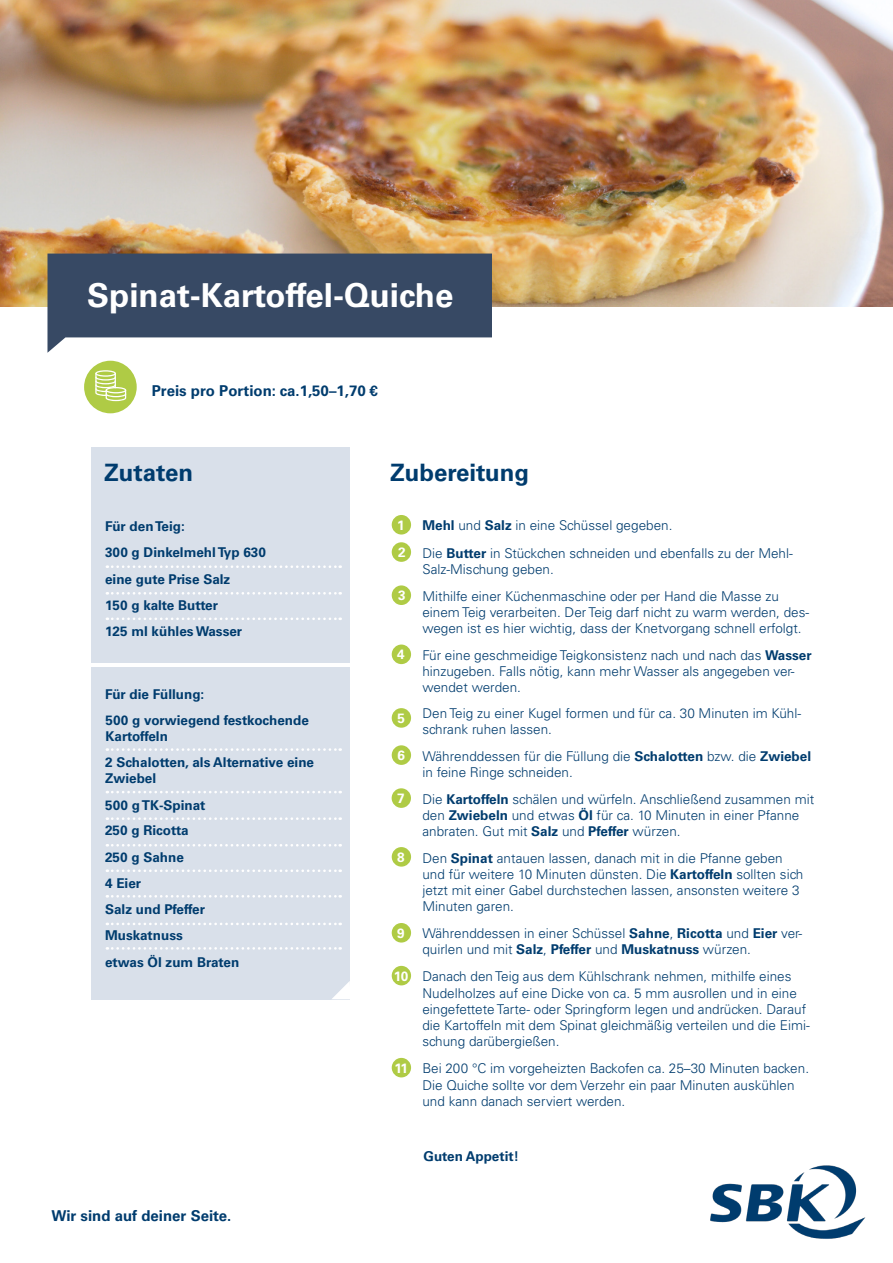
<style>
.page{position:relative;width:893px;height:1263px;background:#fff}
.page>*{position:absolute;margin:0;border:0;box-sizing:border-box;transform-origin:0 0}
.t1{font:700 33px "Univers LT Std";color:#fff}
.t2{font:700 24px "Univers LT Std";color:#003c6e}
.t3{font:700 15px "Univers LT Std";color:#003c6e}
.t4{font:300 13.5px/16.2px "Univers LT Std";color:#003c6e}
.t5{font:700 13.5px/16.2px "Univers LT Std";color:#003c6e}
.t6{font:700 13.5px "Univers LT Std";color:#fff}
.s1{font-weight:700}
</style>
<div class="page">
<img style="left:0;top:0;width:893px;height:307px">
<div style="left:84px;top:361px;width:53px;height:52px;background:#afcb45;border-radius:50%"></div>
<div style="left:91px;top:448px;width:259px;height:215px;background:#d9e0ea"></div>
<div style="left:392px;top:515px;width:19px;height:19px;background:#afcb45;border-radius:50%"></div>
<div style="left:392px;top:542px;width:19px;height:20px;background:#afcb45;border-radius:50%"></div>
<div style="left:392px;top:585px;width:19px;height:20px;background:#afcb45;border-radius:50%"></div>
<div style="left:392px;top:644px;width:19px;height:20px;background:#afcb45;border-radius:50%"></div>
<div style="left:392px;top:708px;width:19px;height:20px;background:#afcb45;border-radius:50%"></div>
<div style="left:392px;top:745px;width:19px;height:20px;background:#afcb45;border-radius:50%"></div>
<div style="left:392px;top:788px;width:19px;height:20px;background:#afcb45;border-radius:50%"></div>
<div style="left:392px;top:847px;width:19px;height:20px;background:#afcb45;border-radius:50%"></div>
<div style="left:392px;top:923px;width:19px;height:19px;background:#afcb45;border-radius:50%"></div>
<div style="left:392px;top:966px;width:19px;height:19px;background:#afcb45;border-radius:50%"></div>
<div style="left:392px;top:1058px;width:19px;height:19px;background:#afcb45;border-radius:50%"></div>
<div style="left:91px;top:667px;width:259px;height:332px;background:#d9e0ea"></div>
<svg style="left:107px;top:565px;width:234px;height:3px"></svg>
<svg style="left:107px;top:592px;width:234px;height:3px"></svg>
<svg style="left:107px;top:617px;width:234px;height:3px"></svg>
<svg style="left:107px;top:748px;width:234px;height:3px"></svg>
<svg style="left:107px;top:791px;width:234px;height:2px"></svg>
<svg style="left:107px;top:817px;width:234px;height:3px"></svg>
<svg style="left:107px;top:844px;width:234px;height:2px"></svg>
<svg style="left:107px;top:869px;width:234px;height:3px"></svg>
<svg style="left:107px;top:895px;width:234px;height:2px"></svg>
<svg style="left:107px;top:923px;width:234px;height:2px"></svg>
<svg style="left:107px;top:947px;width:234px;height:3px"></svg>
<svg style="left:332px;top:981px;width:18px;height:18px"></svg>
<svg style="left:95px;top:370px;width:31px;height:31px"></svg>
<img style="left:710px;top:1165px;width:156px;height:74px">
<svg style="left:47px;top:254px;width:445px;height:99px;background:#55657b"></svg>
<p class="t1" style="left:87px;top:276px;width:368px">Spinat-Kartoffel-Quiche</p>
<p class="t3" style="left:152px;top:382px;width:228px">Preis pro Portion: ca.1,50–1,70 €</p>
<p class="t2" style="left:104px;top:458px;width:90px">Zutaten</p>
<p class="t2" style="left:390px;top:458px;width:140px">Zubereitung</p>
<p class="t5" style="left:105px;top:518px;width:81px">Für den Teig:</p>
<p class="t5" style="left:105px;top:545px;width:162px">300 g Dinkelmehl Typ 630</p>
<p class="t5" style="left:105px;top:571px;width:127px">eine gute Prise Salz</p>
<p class="t5" style="left:105px;top:597px;width:114px">150 g kalte Butter</p>
<p class="t5" style="left:105px;top:623px;width:139px">125 ml kühles Wasser</p>
<p class="t6" style="left:397px;top:517px;width:9px">1</p>
<p class="t6" style="left:398px;top:544px;width:9px">2</p>
<p class="t6" style="left:398px;top:587px;width:9px">3</p>
<p class="t4" style="left:422px;top:518px;width:251px"><span class="s1">Mehl</span> und <span class="s1">Salz</span> in eine Schüssel gegeben.</p>
<p class="t4" style="left:422px;top:545px;width:372px">Die <span class="s1">Butter</span> in Stückchen schneiden und ebenfalls zu der Mehl-<br>Salz-Mischung geben.</p>
<p class="t4" style="left:422px;top:588px;width:388px">Mithilfe einer Küchenmaschine oder per Hand die Masse zu einem Teig verarbeiten. Der Teig darf nicht zu warm werden, des&shy;wegen ist es hier wichtig, dass der Knetvorgang schnell erfolgt.</p>
<p class="t5" style="left:105px;top:686px;width:101px">Für die Füllung:</p>
<p class="t5" style="left:106px;top:712px;width:205px">500 g vorwiegend festkochende<br>Kartoffeln</p>
<p class="t5" style="left:105px;top:754px;width:210px">2 Schalotten, als Alternative eine<br>Zwiebel</p>
<p class="t5" style="left:105px;top:797px;width:102px">500 g TK-Spinat</p>
<p class="t5" style="left:105px;top:823px;width:85px">250 g Ricotta</p>
<p class="t5" style="left:105px;top:849px;width:80px">250 g Sahne</p>
<p class="t5" style="left:105px;top:875px;width:38px">4 Eier</p>
<p class="t5" style="left:105px;top:901px;width:101px">Salz und Pfeffer</p>
<p class="t5" style="left:105px;top:928px;width:79px">Muskatnuss</p>
<p class="t5" style="left:105px;top:954px;width:136px">etwas Öl zum Braten</p>
<p class="t3" style="left:51px;top:1207px;width:181px">Wir sind auf deiner Seite.</p>
<p class="t6" style="left:397px;top:646px;width:9px">4</p>
<p class="t6" style="left:398px;top:710px;width:9px">5</p>
<p class="t6" style="left:398px;top:747px;width:9px">6</p>
<p class="t6" style="left:397px;top:790px;width:9px">7</p>
<p class="t6" style="left:397px;top:849px;width:9px">8</p>
<p class="t6" style="left:397px;top:925px;width:9px">9</p>
<p class="t6" style="left:394px;top:968px;width:16px">10</p>
<p class="t6" style="left:394px;top:1060px;width:15px">11</p>
<p class="t4" style="left:422px;top:647px;width:391px">Für eine geschmeidige Teigkonsistenz nach und nach das <span class="s1">Wasser </span>hinzugeben. Falls nötig, kann mehr Wasser als angegeben ver&shy;wendet werden.</p>
<p class="t4" style="left:422px;top:705px;width:380px">Den Teig zu einer Kugel formen und für ca. 30 Minuten im Kühl&shy;schrank ruhen lassen.</p>
<p class="t4" style="left:422px;top:748px;width:390px">Währenddessen für die Füllung die <span class="s1">Schalotten</span> bzw. die <span class="s1">Zwiebel </span>in feine Ringe schneiden.</p>
<p class="t4" style="left:422px;top:791px;width:393px">Die <span class="s1">Kartoffeln</span> schälen und würfeln. Anschließend zusammen mit den <span class="s1">Zwiebeln</span> und etwas <span class="s1">Öl</span> für ca. 10 Minuten in einer Pfanne anbraten. Gut mit <span class="s1">Salz</span> und <span class="s1">Pfeffer</span> würzen.</p>
<p class="t4" style="left:422px;top:850px;width:382px">Den <span class="s1">Spinat</span> antauen lassen, danach mit in die Pfanne geben und für weitere 10 Minuten dünsten. Die <span class="s1">Kartoffeln</span> sollten sich jetzt mit einer Gabel durchstechen lassen, ansonsten weitere 3<br>Minuten garen.</p>
<p class="t4" style="left:422px;top:925px;width:381px">Währenddessen in einer Schüssel <span class="s1">Sahne</span>, <span class="s1">Ricotta</span> und <span class="s1">Eier</span> ver&shy;quirlen und mit <span class="s1">Salz</span>, <span class="s1">Pfeffer</span> und <span class="s1">Muskatnuss</span> würzen.</p>
<p class="t4" style="left:422px;top:968px;width:389px">Danach den Teig aus dem Kühlschrank nehmen, mithilfe eines Nudelholzes auf eine Dicke von ca. 5 mm ausrollen und in eine eingefettete Tarte- oder Springform legen und andrücken. Darauf die Kartoffeln mit dem Spinat gleichmäßig verteilen und die Eimi&shy;schung darübergießen.</p>
<p class="t4" style="left:422px;top:1060px;width:388px">Bei 200 °C im vorgeheizten Backofen ca. 25–30 Minuten backen.<br>Die Quiche sollte vor dem Verzehr ein paar Minuten auskühlen und kann danach serviert werden.</p>
<p class="t5" style="left:423px;top:1149px;width:97px">Guten Appetit!</p>
</div>
